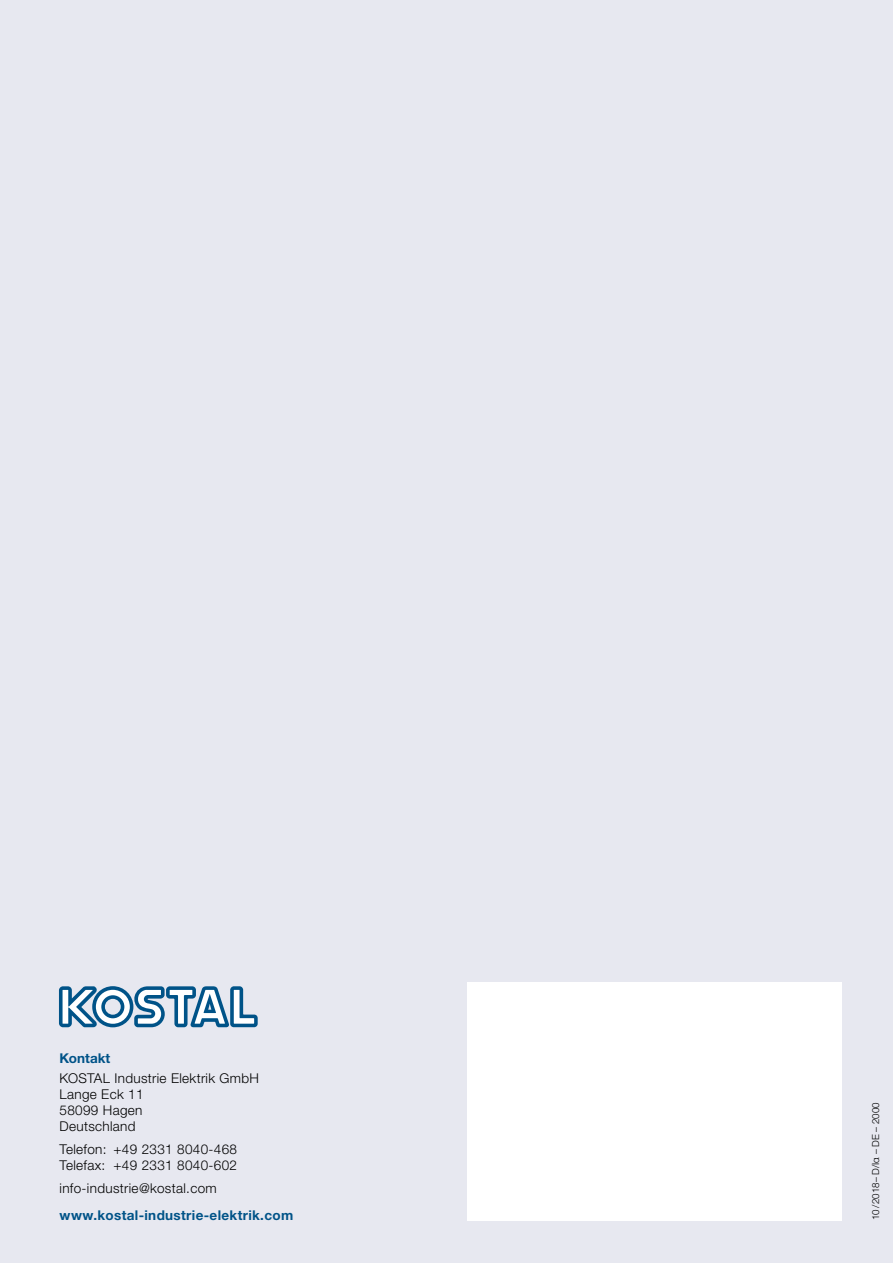
<style>
.page{position:relative;width:893px;height:1263px;background:#e7e8f0}
.page>*{position:absolute;margin:0;border:0;box-sizing:border-box;transform-origin:0 0}
.t1{font:300 13.5px/15.8px "Helvetica Neue LTW1 G";letter-spacing:.025em;color:#000}
.t2{font:700 13.5px "Helvetica Neue LTW1 G";letter-spacing:.025em;color:#005388}
.t3{font:700 13.5px "Helvetica Neue LTW1 G";color:#005388}
.t4{font:300 9.75px "Helvetica Neue LTW1 G";color:#000}
</style>
<div class="page">
<svg style="left:59px;top:986px;width:199px;height:41px"></svg>
<div style="left:468px;top:982px;width:374px;height:238px;background:#fff"></div>
<p class="t3" style="left:60px;top:1050px;width:52px">Kontakt</p>
<p class="t1" style="left:60px;top:1071px;width:201px">KOSTAL Industrie Elektrik GmbH<br>Lange Eck 11<br>58099 Hagen<br>Deutschland</p>
<p class="t1" style="left:60px;top:1141px;width:179px">Telefon: +49 2331 8040-468<br>Telefax: +49 2331 8040-602</p>
<p class="t1" style="left:60px;top:1180px;width:159px">info-industrie@kostal.com</p>
<p class="t2" style="left:60px;top:1206px;width:235px">www.kostal-industrie-elektrik.com</p>
<p class="t4" style="left:870px;top:1220px;width:120px;rotate:-90deg">10/2018– D/Iα – DE – 2000</p>
</div>
